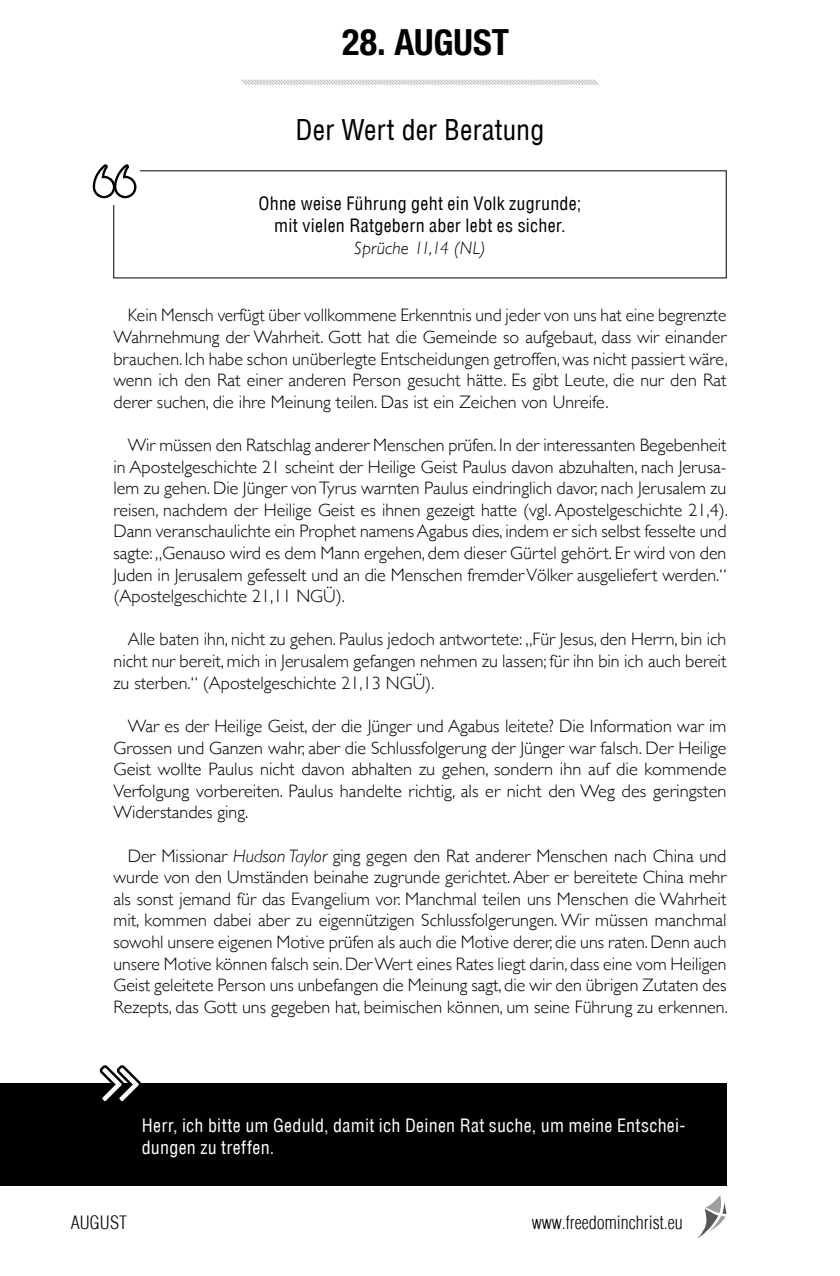
<style>
.page{position:relative;width:840px;height:1276px;background:#fff}
.page>*{position:absolute;margin:0;border:0;box-sizing:border-box;transform-origin:0 0}
.t1{font:700 condensed 36px "Helvetica Neue";color:#000}
.t2{font:condensed 28px "Helvetica";color:#000}
.t3{font:300 18px/21.6px "Gill Sans";color:#000;text-align:justify}
.t4{font:condensed 18px/22px "Helvetica";letter-spacing:.015em;color:#fff}
.t5{font:condensed 18px/22px "Helvetica";letter-spacing:.015em;color:#000;text-align:center}
.t6{font:300 condensed 18px "Helvetica";color:#000}
.t7{font:italic 300 18px "Gill Sans";letter-spacing:.015em;color:#000}
.s1{font-style:italic}
</style>
<div class="page">
<svg style="left:697px;top:1195px;width:29px;height:43px"></svg>
<svg style="left:241px;top:79px;width:358px;height:6px"></svg>
<div style="left:0;top:1083px;width:726px;height:102px;background:#000"></div>
<svg style="left:99px;top:1065px;width:42px;height:37px"></svg>
<svg style="left:93px;top:164px;width:43px;height:34px"></svg>
<h1 class="t1" style="left:342px;top:20px;width:168px">28. AUGUST</h1>
<h2 class="t2" style="left:295px;top:113px;width:250px">Der Wert der Beratung</h2>
<p class="t5" style="left:258px;top:193px;width:324px">Ohne weise Führung geht ein Volk zugrunde; mit vielen Ratgebern aber lebt es sicher.</p>
<p class="t7" style="left:354px;top:238px;width:133px">Sprüche 11,14 (NL)</p>
<p class="t3" style="left:113px;top:304px;width:615px;text-indent:14px">Kein Mensch verfügt über vollkommene Erkenntnis und jeder von uns hat eine begrenzte Wahrnehmung der Wahrheit. Gott hat die Gemeinde so aufgebaut, dass wir einander brauchen. Ich habe schon unüberlegte Entscheidungen getroffen, was nicht passiert wäre, wenn ich den Rat einer anderen Person gesucht hätte. Es gibt Leute, die nur den Rat derer suchen, die ihre Meinung teilen. Das ist ein Zeichen von Unreife.</p>
<p class="t3" style="left:113px;top:433px;width:615px;text-indent:14px">Wir müssen den Ratschlag anderer Menschen prüfen. In der interessanten Begebenheit in Apostelgeschichte 21 scheint der Heilige Geist Paulus davon abzuhalten, nach Jerusa&shy;lem zu gehen. Die Jünger von Tyrus warnten Paulus eindringlich davor, nach Jerusalem zu reisen, nachdem der Heilige Geist es ihnen gezeigt hatte (vgl. Apostelgeschichte 21,4).<br>Dann veranschaulichte ein Prophet namens Agabus dies, indem er sich selbst fesselte und sagte: „Genauso wird es dem Mann ergehen, dem dieser Gürtel gehört. Er wird von den Juden in Jerusalem gefesselt und an die Menschen fremder Völker ausgeliefert werden.“ (Apostelgeschichte 21,11 NGÜ).</p>
<p class="t3" style="left:113px;top:628px;width:614px;text-indent:14px">Alle baten ihn, nicht zu gehen. Paulus jedoch antwortete: „Für Jesus, den Herrn, bin ich nicht nur bereit, mich in Jerusalem gefangen nehmen zu lassen; für ihn bin ich auch bereit zu sterben.“ (Apostelgeschichte 21,13 NGÜ).</p>
<p class="t3" style="left:113px;top:714px;width:614px;text-indent:14px">War es der Heilige Geist, der die Jünger und Agabus leitete? Die Information war im Grossen und Ganzen wahr, aber die Schlussfolgerung der Jünger war falsch. Der Heilige Geist wollte Paulus nicht davon abhalten zu gehen, sondern ihn auf die kommende Verfolgung vorbereiten. Paulus handelte richtig, als er nicht den Weg des geringsten Widerstandes ging.</p>
<p class="t3" style="left:113px;top:844px;width:615px;text-indent:14px">Der Missionar <span class="s1">Hudson Taylor</span> ging gegen den Rat anderer Menschen nach China und wurde von den Umständen beinahe zugrunde gerichtet. Aber er bereitete China mehr als sonst jemand für das Evangelium vor. Manchmal teilen uns Menschen die Wahrheit mit, kommen dabei aber zu eigennützigen Schlussfolgerungen. Wir müssen manchmal sowohl unsere eigenen Motive prüfen als auch die Motive derer, die uns raten. Denn auch unsere Motive können falsch sein. Der Wert eines Rates liegt darin, dass eine vom Heiligen Geist geleitete Person uns unbefangen die Meinung sagt, die wir den übrigen Zutaten des Rezepts, das Gott uns gegeben hat, beimischen können, um seine Führung zu erkennen.</p>
<p class="t4" style="left:142px;top:1114px;width:545px">Herr, ich bitte um Geduld, damit ich Deinen Rat suche, um meine Entschei&shy;dungen zu treffen.</p>
<p class="t6" style="left:71px;top:1211px;width:58px">AUGUST</p>
<p class="t6" style="left:531px;top:1211px;width:152px">www.freedominchrist.eu</p>
</div>
